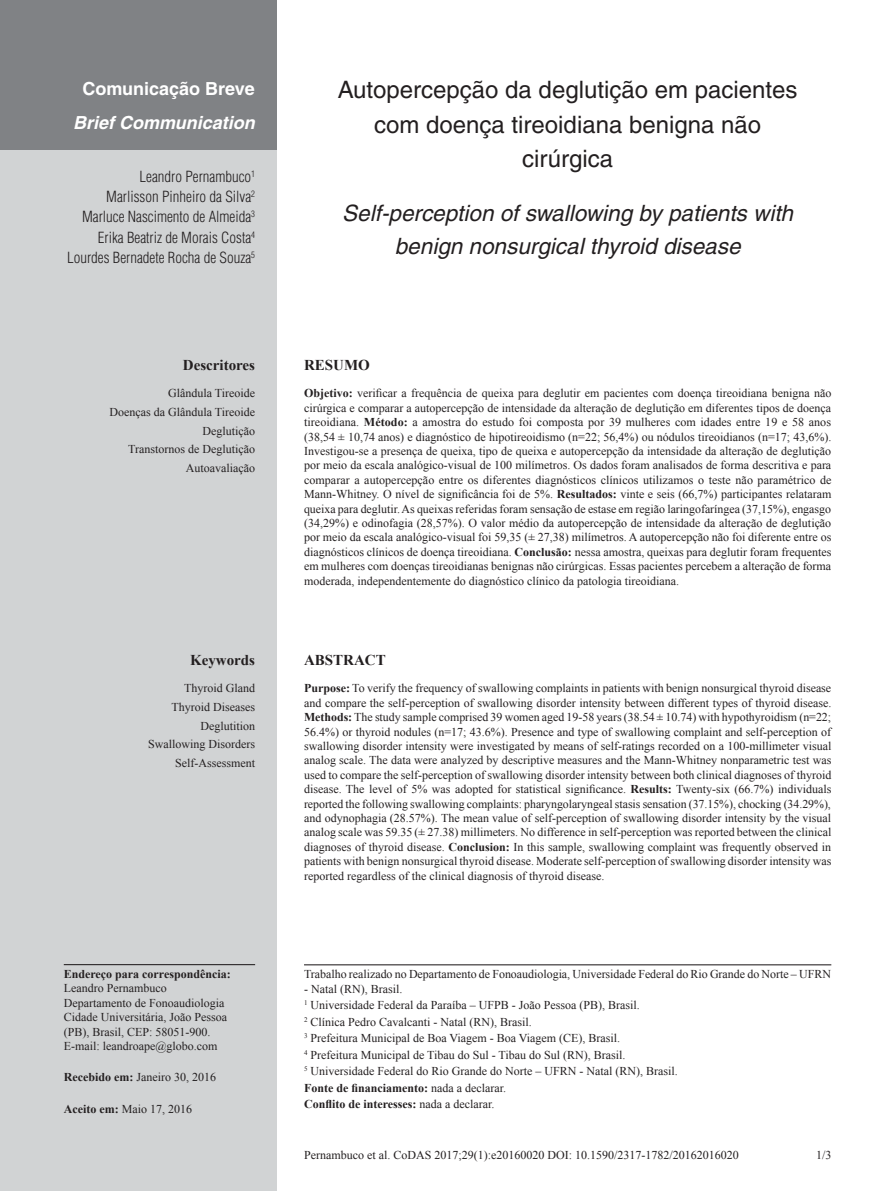
<style>
.page{position:relative;width:893px;height:1191px;background:#fff}
.page>*{position:absolute;margin:0;border:0;box-sizing:border-box;transform-origin:0 0}
.ArticleTitle{font:24px/34.5px "Helvetica";color:#231f20;text-align:center}
.ArticleTitle-Trans1{font:italic 22.5px/33px "Helvetica";color:#231f20;text-align:center}
.ArticleType-Trans1Al{font:italic 700 18px "Helvetica";color:#fff}
.ArticleTypeAlt{font:700 18px "Helvetica";color:#fff}
.Authors{font:300 condensed 15px "Helvetica";color:#231f20}
.KeywordsTitle{font:700 15px "Times New Roman";color:#231f20}
.AbstractTitle-Trans1{font:700 15px "Times New Roman";color:#231f20}
.AbstractTitle{font:700 15px "Times New Roman";color:#231f20}
.Abstract-Trans1{font:12px/14.4px "Times New Roman";color:#231f20;text-align:justify}
.Abstract{font:12px/14.4px "Times New Roman";color:#231f20;text-align:justify}
.Affiliations{font:12px "Times New Roman";color:#231f20}
.Correspondence{font:12px/14.4px "Times New Roman";color:#231f20}
.fnArticleOther{font:12px "Times New Roman";color:#231f20}
.Keywords{font:12px "Times New Roman";color:#231f20}
.pubNameFooter{font:12px "Times New Roman";color:#231f20}
.Keywords-Trans1{font:12px "Times New Roman";color:#231f20}
.History{font:12px "Times New Roman";color:#231f20}
.fnSupported-by{font:700 12px "Times New Roman";color:#231f20}
.fnConflict{font:700 12px "Times New Roman";color:#231f20}
.pagenumber{font:12px "Times New Roman";color:#231f20}
.s1{font-weight:700}
.s2{font-weight:400}
</style>
<div class="page">
<div style="left:0;top:149px;width:276px;height:1042px;background:#d1d3d4"></div>
<div style="left:0;top:0;width:276px;height:149px;background:#808285"></div>
<hr style="left:64px;top:964px;width:191px;height:1px;background:#231f20">
<hr style="left:304px;top:964px;width:527px;height:1px;background:#231f20">
<p class="ArticleTypeAlt" style="left:82px;top:77px;width:174px">Comunicação Breve</p>
<p class="ArticleType-Trans1Al" style="left:73px;top:112px;width:183px">Brief Communication</p>
<p class="Authors" style="left:140px;top:167px;width:117px">Leandro Pernambuco<sup>1</sup></p>
<p class="Authors" style="left:106px;top:187px;width:150px">Marlisson Pinheiro da Silva<sup>2</sup></p>
<p class="Authors" style="left:82px;top:208px;width:175px">Marluce Nascimento de Almeida<sup>3</sup></p>
<p class="Authors" style="left:98px;top:228px;width:159px">Erika Beatriz de Morais Costa<sup>4</sup></p>
<p class="Authors" style="left:67px;top:248px;width:189px">Lourdes Bernadete Rocha de Souza<sup>5</sup></p>
<p class="KeywordsTitle" style="left:183px;top:355px;width:74px">Descritores</p>
<p class="Keywords" style="left:168px;top:385px;width:89px">Glândula Tireoide</p>
<p class="Keywords" style="left:109px;top:404px;width:147px">Doenças da Glândula Tireoide</p>
<p class="Keywords" style="left:202px;top:422px;width:54px">Deglutição</p>
<p class="Keywords" style="left:128px;top:441px;width:128px">Transtornos de Deglutição</p>
<p class="Keywords" style="left:186px;top:460px;width:71px">Autoavaliação</p>
<p class="KeywordsTitle" style="left:190px;top:650px;width:66px">Keywords</p>
<p class="Keywords-Trans1" style="left:184px;top:680px;width:72px">Thyroid Gland</p>
<p class="Keywords-Trans1" style="left:171px;top:699px;width:85px">Thyroid Diseases</p>
<p class="Keywords-Trans1" style="left:200px;top:717px;width:56px">Deglutition</p>
<p class="Keywords-Trans1" style="left:148px;top:736px;width:108px">Swallowing Disorders</p>
<p class="Keywords-Trans1" style="left:175px;top:755px;width:81px">Self-Assessment</p>
<p class="Correspondence" style="left:64px;top:966px;width:168px"><span class="s1">Endereço para correspondência:<br></span>Leandro Pernambuco<br>Departamento de Fonoaudiologia<br>Cidade Universitária, João Pessoa (PB), Brasil, CEP: 58051-900.<br>E-mail: leandroape@globo.com</p>
<p class="History" style="left:64px;top:1069px;width:154px"><span class="s1">Recebido em:</span> Janeiro 30, 2016</p>
<p class="History" style="left:64px;top:1100px;width:130px"><span class="s1">Aceito em:</span> Maio 17, 2016</p>
<p class="ArticleTitle" style="left:338px;top:72px;width:461px">Autopercepção da deglutição em pacientes com doença tireoidiana benigna não cirúrgica</p>
<p class="ArticleTitle-Trans1" style="left:342px;top:197px;width:452px">Self-perception of swallowing by patients with benign nonsurgical thyroid disease</p>
<p class="AbstractTitle" style="left:304px;top:355px;width:67px">RESUMO</p>
<p class="Abstract" style="left:304px;top:386px;width:529px"><span class="s1">Objetivo:</span> verificar a frequência de queixa para deglutir em pacientes com doença tireoidiana benigna não cirúrgica e comparar a autopercepção de intensidade da alteração de deglutição em diferentes tipos de doença tireoidiana. <span class="s1">Método:</span> a amostra do estudo foi composta por 39 mulheres com idades entre 19 e 58 anos (38,54 ± 10,74 anos) e diagnóstico de hipotireoidismo (n=22; 56,4%) ou nódulos tireoidianos (n=17; 43,6%).<br>Investigou-se a presença de queixa, tipo de queixa e autopercepção da intensidade da alteração de deglutição por meio da escala analógico-visual de 100 milímetros. Os dados foram analisados de forma descritiva e para comparar a autopercepção entre os diferentes diagnósticos clínicos utilizamos o teste não paramétrico de Mann‑Whitney. O nível de significância foi de 5%. <span class="s1">Resultados:</span> vinte e seis (66,7%) participantes relataram queixa para deglutir. As queixas referidas foram sensação de estase em região laringofaríngea (37,15%), engasgo (34,29%) e odinofagia (28,57%). O valor médio da autopercepção de intensidade da alteração de deglutição por meio da escala analógico-visual foi 59,35 (± 27,38) milímetros. A autopercepção não foi diferente entre os diagnósticos clínicos de doença tireoidiana. <span class="s1">Conclusão:</span> nessa amostra, queixas para deglutir foram frequentes em mulheres com doenças tireoidianas benignas não cirúrgicas. Essas pacientes percebem a alteração de forma moderada, independentemente do diagnóstico clínico da patologia tireoidiana.</p>
<p class="AbstractTitle-Trans1" style="left:304px;top:650px;width:83px">ABSTRACT</p>
<p class="Abstract-Trans1" style="left:304px;top:681px;width:529px"><span class="s1">Purpose:</span> To verify the frequency of swallowing complaints in patients with benign nonsurgical thyroid disease and compare the self-perception of swallowing disorder intensity between different types of thyroid disease.<br><span class="s1">Methods:</span> The study sample comprised 39 women aged 19-58 years (38.54 ± 10.74) with hypothyroidism (n=22; 56.4%) or thyroid nodules (n=17; 43.6%). Presence and type of swallowing complaint and self-perception of swallowing disorder intensity were investigated by means of self-ratings recorded on a 100-millimeter visual analog scale. The data were analyzed by descriptive measures and the Mann-Whitney nonparametric test was used to compare the self-perception of swallowing disorder intensity between both clinical diagnoses of thyroid disease. The level of 5% was adopted for statistical significance. <span class="s1">Results:</span> Twenty-six (66.7%) individuals reported the following swallowing complaints: pharyngolaryngeal stasis sensation (37.15%), chocking (34.29%), and odynophagia (28.57%). The mean value of self-perception of swallowing disorder intensity by the visual analog scale was 59.35 (± 27.38) millimeters. No difference in self-perception was reported between the clinical diagnoses of thyroid disease. <span class="s1">Conclusion:</span> In this sample, swallowing complaint was frequently observed in patients with benign nonsurgical thyroid disease. Moderate self-perception of swallowing disorder intensity was reported regardless of the clinical diagnosis of thyroid disease.</p>
<p class="fnArticleOther" style="left:304px;top:966px;width:528px">Trabalho realizado no Departamento de Fonoaudiologia, Universidade Federal do Rio Grande do Norte – UFRN</p>
<p class="fnArticleOther" style="left:304px;top:980px;width:100px">- Natal (RN), Brasil.</p>
<p class="Affiliations" style="left:304px;top:997px;width:337px"><sup>1</sup> Universidade Federal da Paraíba – UFPB - João Pessoa (PB), Brasil.</p>
<p class="Affiliations" style="left:304px;top:1013px;width:229px"><sup>2</sup> Clínica Pedro Cavalcanti - Natal (RN), Brasil.</p>
<p class="Affiliations" style="left:304px;top:1030px;width:318px"><sup>3</sup> Prefeitura Municipal de Boa Viagem - Boa Viagem (CE), Brasil.</p>
<p class="Affiliations" style="left:304px;top:1046px;width:323px"><sup>4</sup> Prefeitura Municipal de Tibau do Sul - Tibau do Sul (RN), Brasil.</p>
<p class="Affiliations" style="left:304px;top:1063px;width:375px"><sup>5</sup> Universidade Federal do Rio Grande do Norte – UFRN - Natal (RN), Brasil.</p>
<p class="fnSupported-by" style="left:304px;top:1079px;width:203px">Fonte de financiamento: <span class="s2">nada a declarar.</span></p>
<p class="fnConflict" style="left:304px;top:1096px;width:192px">Conflito de interesses: <span class="s2">nada a declarar.</span></p>
<p class="pubNameFooter" style="left:304px;top:1147px;width:436px">Pernambuco et al. CoDAS 2017;29(1):e20160020 DOI: 10.1590/2317-1782/20162016020</p>
<p class="pagenumber" style="left:816px;top:1147px;width:17px">1/3</p>
</div>
